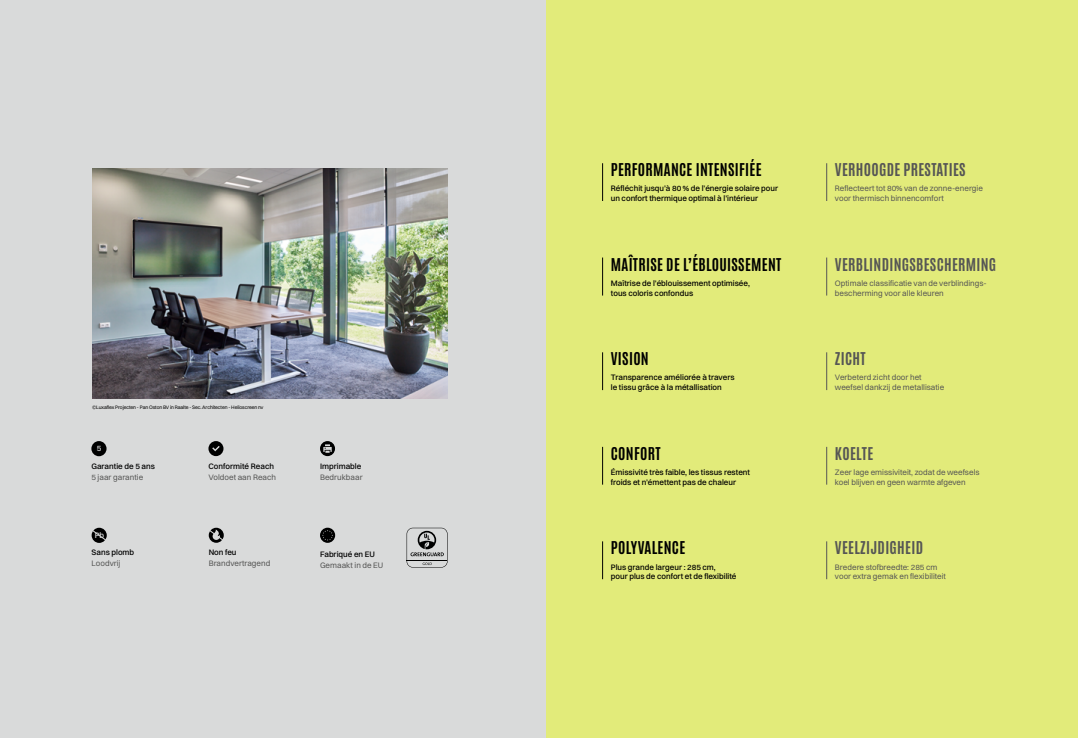
<style>
.page{position:relative;width:1078px;height:738px;background:#fff}
.page>*{position:absolute;margin:0;border:0;box-sizing:border-box;transform-origin:0 0}
.t1{font:15px "Antonio";letter-spacing:.02em;color:#000}
.t2{font:15px "Antonio";letter-spacing:.02em;color:#565655}
.t3{font:500 8px/9.6px "Switzer";color:#000}
.t4{font:8px/9.6px "Switzer";color:#565655}
.t5{font:500 8px "Switzer";color:#d9dada}
.t6{font:5px "Switzer";letter-spacing:-.02em;color:#000}
</style>
<div class="page">
<div style="left:0;top:0;width:539px;height:737px;background:#d9dada"></div>
<svg style="left:208px;top:528px;width:16px;height:13px"></svg>
<svg style="left:91px;top:528px;width:16px;height:13px"></svg>
<svg style="left:320px;top:527px;width:15px;height:15px"></svg>
<svg style="left:322px;top:529px;width:11px;height:11px"></svg>
<svg style="left:208px;top:440px;width:15px;height:16px"></svg>
<svg style="left:212px;top:445px;width:8px;height:6px"></svg>
<div style="left:91px;top:440px;width:15px;height:16px;background:#000;border-radius:50%"></div>
<svg style="left:320px;top:440px;width:15px;height:16px"></svg>
<svg style="left:323px;top:444px;width:8px;height:8px"></svg>
<svg style="left:406px;top:527px;width:41px;height:40px"></svg>
<img style="left:92px;top:169px;width:355px;height:229px">
<div style="left:545px;top:0;width:532px;height:737px;background:#e2eb7a"></div>
<div style="left:537px;top:0;width:8px;height:737px;background:#d9dada"></div>
<hr style="left:602px;top:163px;width:1px;height:38px;background:#000">
<hr style="left:826px;top:163px;width:1px;height:38px;background:#565655">
<hr style="left:602px;top:257px;width:1px;height:38px;background:#000">
<hr style="left:826px;top:257px;width:1px;height:38px;background:#565655">
<hr style="left:602px;top:352px;width:1px;height:38px;background:#000">
<hr style="left:826px;top:352px;width:1px;height:38px;background:#565655">
<hr style="left:602px;top:446px;width:1px;height:38px;background:#000">
<hr style="left:826px;top:446px;width:1px;height:38px;background:#565655">
<hr style="left:602px;top:541px;width:1px;height:37px;background:#000">
<hr style="left:826px;top:541px;width:1px;height:37px;background:#565655">
<p class="t6" style="left:92px;top:403px;width:173px">©Luxaflex Projecten - Pan Oston BV in Raalte - Sec. Architecten - Helioscreen nv</p>
<p class="t5" style="left:97px;top:443px;width:6px">5</p>
<p class="t3" style="left:91px;top:460px;width:65px">Garantie de 5 ans</p>
<p class="t4" style="left:91px;top:471px;width:53px">5 jaar garantie</p>
<p class="t5" style="left:95px;top:529px;width:11px">Pb</p>
<p class="t3" style="left:92px;top:547px;width:44px">Sans plomb</p>
<p class="t4" style="left:92px;top:558px;width:30px">Loodvrij</p>
<p class="t3" style="left:208px;top:460px;width:67px">Conformité Reach</p>
<p class="t4" style="left:208px;top:471px;width:69px">Voldoet aan Reach</p>
<p class="t3" style="left:209px;top:547px;width:29px">Non feu</p>
<p class="t4" style="left:209px;top:558px;width:63px">Brandvertragend</p>
<p class="t3" style="left:320px;top:460px;width:43px">Imprimable</p>
<p class="t4" style="left:320px;top:471px;width:44px">Bedrukbaar</p>
<p class="t3" style="left:320px;top:548px;width:56px">Fabriqué en EU</p>
<p class="t4" style="left:320px;top:559px;width:65px">Gemaakt in de EU</p>
<h1 class="t1" style="left:610px;top:159px;width:152px">PERFORMANCE INTENSIFIÉE</h1>
<p class="t3" style="left:610px;top:183px;width:169px">Réfléchit jusqu’à 80 % de l’énergie solaire pour un confort thermique optimal à l’intérieur</p>
<h1 class="t2" style="left:834px;top:159px;width:132px">VERHOOGDE PRESTATIES</h1>
<p class="t4" style="left:834px;top:183px;width:149px">Reflecteert tot 80% van de zonne-energie voor thermisch binnencomfort</p>
<h1 class="t1" style="left:610px;top:253px;width:172px">MAÎTRISE DE L’ÉBLOUISSEMENT</h1>
<p class="t3" style="left:610px;top:278px;width:140px">Maîtrise de l’éblouissement optimisée, tous coloris confondus</p>
<h1 class="t2" style="left:834px;top:253px;width:163px">VERBLINDINGSBESCHERMING</h1>
<p class="t4" style="left:834px;top:278px;width:153px">Optimale classificatie van de verblindings&shy;bescherming voor alle kleuren</p>
<h1 class="t1" style="left:610px;top:348px;width:39px">VISION</h1>
<p class="t3" style="left:610px;top:372px;width:125px">Transparence améliorée à travers le tissu grâce à la métallisation</p>
<h1 class="t2" style="left:834px;top:348px;width:32px">ZICHT</h1>
<p class="t4" style="left:834px;top:372px;width:111px">Verbeterd zicht door het weefsel dankzij de metallisatie</p>
<h1 class="t1" style="left:610px;top:442px;width:51px">CONFORT</h1>
<p class="t3" style="left:610px;top:467px;width:141px">Émissivité très faible, les tissus restent froids et n’émettent pas de chaleur</p>
<h1 class="t2" style="left:834px;top:442px;width:40px">KOELTE</h1>
<p class="t4" style="left:834px;top:467px;width:146px">Zeer lage emissiviteit, zodat de weefsels koel blijven en geen warmte afgeven</p>
<h1 class="t1" style="left:610px;top:537px;width:76px">POLYVALENCE</h1>
<p class="t3" style="left:610px;top:561px;width:127px">Plus grande largeur : 285 cm,<br>pour plus de confort et de flexibilité</p>
<h1 class="t2" style="left:834px;top:537px;width:90px">VEELZIJDIGHEID</h1>
<p class="t4" style="left:834px;top:561px;width:112px">Bredere stofbreedte: 285 cm voor extra gemak en flexibiliteit</p>
</div>
